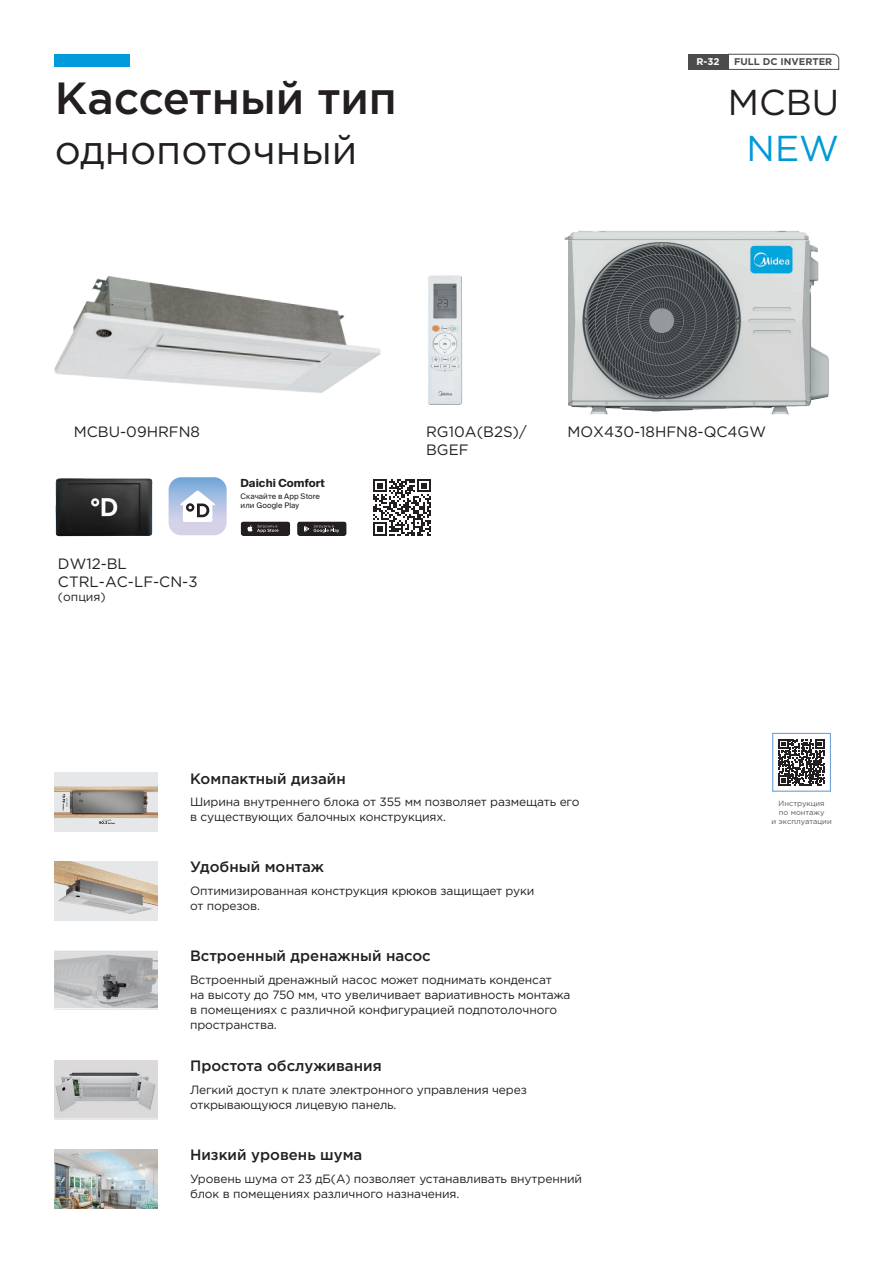
<style>
.page{position:relative;width:893px;height:1263px;background:#fff}
.page>*{position:absolute;margin:0;border:0;box-sizing:border-box;transform-origin:0 0}
.t1{font:500 45px "Gotham Pro";color:#231f20}
.t2{font:40.5px "Gotham Pro";color:#231f20}
.t3{font:36px "Gotham Pro";color:#231f20}
.NEW{font:36px "Gotham Pro";color:#0099da}
.t4{font:500 15px "Gotham Pro";color:#231f20}
.Table_title{font:15px/18px "Gotham Pro";color:#231f20}
.Table_title-2{font:12px/15px "Gotham Pro";letter-spacing:-.01em;color:#231f20}
.Text{font:700 11.1px "Suisse Intl";letter-spacing:.005em;color:#231f20}
.t5{font:700 9.75px "Gotham Pro";color:#4b4c4d}
.t6{font:700 9.75px "Gotham Pro";color:#fff}
.Text-2{font:7.65px/9.1px "Suisse Intl";letter-spacing:.005em;color:#231f20}
.t7{font:7.5px/9px "Gotham Pro";color:#57585a;text-align:center}
</style>
<div class="page">
<img style="left:54px;top:276px;width:327px;height:117px">
<img style="left:564px;top:230px;width:265px;height:184px">
<div style="left:55px;top:54px;width:75px;height:13px;background:#0099da"></div>
<svg style="left:778px;top:739px;width:47px;height:46px"></svg>
<div style="left:772px;top:733px;width:59px;height:59px;border:1px solid #6ca2d6"></div>
<svg style="left:169px;top:477px;width:58px;height:58px"></svg>
<svg style="left:373px;top:479px;width:57px;height:57px"></svg>
<svg style="left:241px;top:521px;width:49px;height:15px"></svg>
<svg style="left:297px;top:521px;width:50px;height:15px"></svg>
<img style="left:55px;top:478px;width:98px;height:59px">
<svg style="left:728px;top:54px;width:111px;height:16px"></svg>
<div style="left:688px;top:54px;width:40px;height:15px;background:#4b4c4d"></div>
<div style="left:54px;top:861px;width:103px;height:59px;background:#e6e7e9"></div>
<img style="left:54px;top:861px;width:103px;height:52px">
<img style="left:54px;top:950px;width:103px;height:59px">
<img style="left:54px;top:1060px;width:103px;height:58px">
<img style="left:54px;top:1149px;width:103px;height:59px">
<img style="left:54px;top:773px;width:103px;height:58px">
<img style="left:428px;top:275px;width:35px;height:130px">
<p class="t1" style="left:55px;top:73px;width:344px">Кассетный тип</p>
<p class="t2" style="left:55px;top:128px;width:304px">однопоточный</p>
<p class="t6" style="left:697px;top:56px;width:25px">R-32</p>
<p class="t5" style="left:734px;top:56px;width:100px">FULL DC INVERTER</p>
<p class="t3" style="left:728px;top:82px;width:113px">MCBU</p>
<p class="NEW" style="left:747px;top:128px;width:94px">NEW</p>
<p class="Table_title" style="left:426px;top:423px;width:102px">RG10A(B2S)/<br>BGEF</p>
<p class="Table_title" style="left:74px;top:423px;width:128px">MCBU-09HRFN8</p>
<p class="Table_title" style="left:567px;top:423px;width:200px">MOX430-18HFN8-QC4GW</p>
<p class="Table_title" style="left:58px;top:554px;width:141px">DW12-BL<br>CTRL-AC-LF-CN-3</p>
<p class="Table_title-2" style="left:58px;top:589px;width:49px">(опция)</p>
<p class="Text" style="left:241px;top:477px;width:86px">Daichi Comfort</p>
<p class="Text-2" style="left:241px;top:492px;width:81px">Скачайте в App Store или Google Play</p>
<p class="t4" style="left:190px;top:770px;width:157px">Компактный дизайн</p>
<p class="Table_title-2" style="left:190px;top:794px;width:391px">Ширина внутреннего блока от 355 мм позволяет размещать его в существующих балочных конструкциях.</p>
<p class="t4" style="left:190px;top:858px;width:135px">Удобный монтаж</p>
<p class="Table_title-2" style="left:190px;top:883px;width:346px">Оптимизированная конструкция крюков защищает руки от порезов.</p>
<p class="t4" style="left:190px;top:947px;width:242px">Встроенный дренажный насос</p>
<p class="Table_title-2" style="left:190px;top:972px;width:382px">Встроенный дренажный насос может поднимать конденсат<br>на высоту до 750 мм, что увеличивает вариативность монтажа в помещениях с различной конфигурацией подпотолочного пространства.</p>
<p class="t4" style="left:190px;top:1057px;width:193px">Простота обслуживания</p>
<p class="Table_title-2" style="left:190px;top:1082px;width:338px">Легкий доступ к плате электронного управления через открывающуюся лицевую панель.</p>
<p class="t4" style="left:190px;top:1146px;width:174px">Низкий уровень шума</p>
<p class="Table_title-2" style="left:190px;top:1171px;width:393px">Уровень шума от 23 дБ(А) позволяет устанавливать внутренний блок в помещениях различного назначения.</p>
<p class="t7" style="left:771px;top:799px;width:62px">Инструкция<br>по монтажу<br>и эксплуатации</p>
</div>
